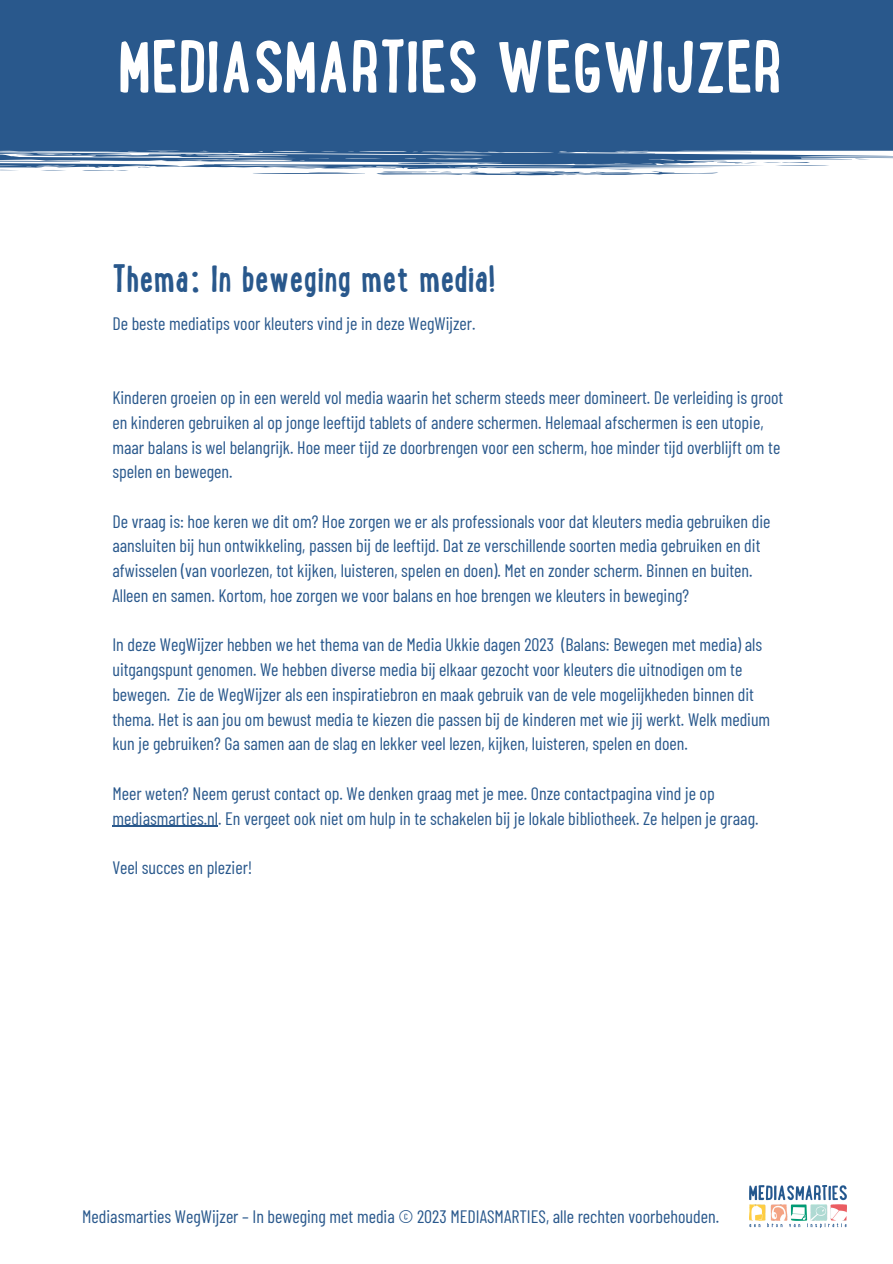
<style>
.page{position:relative;width:893px;height:1264px;background:#fff}
.page>*{position:absolute;margin:0;border:0;box-sizing:border-box;transform-origin:0 0}
.t1{font:700 78px "Lunch Box";color:#fff}
.t2{font:700 40.5px "Lunch Box";color:#29588c}
.t3{font:18px/24.8px "Barlow Condensed";color:#29588c}
</style>
<div class="page">
<div style="left:0;top:0;width:892px;height:168px;background:#29588c"></div>
<div style="left:0;top:30px;width:80px;height:132px;background:#29588c"></div>
<svg style="left:41px;top:170px;width:25px;height:1px"></svg>
<svg style="left:0;top:170px;width:18px;height:1px"></svg>
<svg style="left:854px;top:159px;width:16px;height:1px"></svg>
<svg style="left:82px;top:170px;width:46px;height:1px"></svg>
<svg style="left:252px;top:162px;width:577px;height:14px"></svg>
<svg style="left:586px;top:152px;width:69px;height:1px"></svg>
<svg style="left:137px;top:167px;width:14px;height:1px"></svg>
<img style="left:749px;top:1185px;width:97px;height:42px">
<hr style="left:112px;top:825px;width:106px;height:1px;background:#29588c">
<h1 class="t1" style="left:118px;top:38px;width:665px">MEDIASMARTIES WEGWIJZER</h1>
<h2 class="t2" style="left:112px;top:263px;width:385px">Thema: In beweging met media!</h2>
<p class="t3" style="left:112px;top:310px;width:364px">De beste mediatips voor kleuters vind je in deze WegWijzer.</p>
<p class="t3" style="left:112px;top:384px;width:672px">Kinderen groeien op in een wereld vol media waarin het scherm steeds meer domineert. De verleiding is groot en kinderen gebruiken al op jonge leeftijd tablets of andere schermen. Helemaal afschermen is een utopie, maar balans is wel belangrijk. Hoe meer tijd ze doorbrengen voor een scherm, hoe minder tijd overblijft om te spelen en bewegen.</p>
<p class="t3" style="left:112px;top:508px;width:659px">De vraag is: hoe keren we dit om? Hoe zorgen we er als professionals voor dat kleuters media gebruiken die aansluiten bij hun ontwikkeling, passen bij de leeftijd. Dat ze verschillende soorten media gebruiken en dit afwisselen (van voorlezen, tot kijken, luisteren, spelen en doen). Met en zonder scherm. Binnen en buiten.<br>Alleen en samen. Kortom, hoe zorgen we voor balans en hoe brengen we kleuters in beweging?</p>
<p class="t3" style="left:112px;top:632px;width:659px">In deze WegWijzer hebben we het thema van de Media Ukkie dagen 2023 (Balans: Bewegen met media) als uitgangspunt genomen. We hebben diverse media bij elkaar gezocht voor kleuters die uitnodigen om te bewegen. Zie de WegWijzer als een inspiratiebron en maak gebruik van de vele mogelijkheden binnen dit thema. Het is aan jou om bewust media te kiezen die passen bij de kinderen met wie jij werkt. Welk medium kun je gebruiken? Ga samen aan de slag en lekker veel lezen, kijken, luisteren, spelen en doen.</p>
<p class="t3" style="left:112px;top:780px;width:647px">Meer weten? Neem gerust contact op. We denken graag met je mee. Onze contactpagina vind je op mediasmarties.nl. En vergeet ook niet om hulp in te schakelen bij je lokale bibliotheek. Ze helpen je graag.</p>
<p class="t3" style="left:112px;top:854px;width:141px">Veel succes en plezier!</p>
<p class="t3" style="left:82px;top:1202px;width:638px">Mediasmarties WegWijzer – In beweging met media © 2023 MEDIASMARTIES, alle rechten voorbehouden.</p>
</div>
